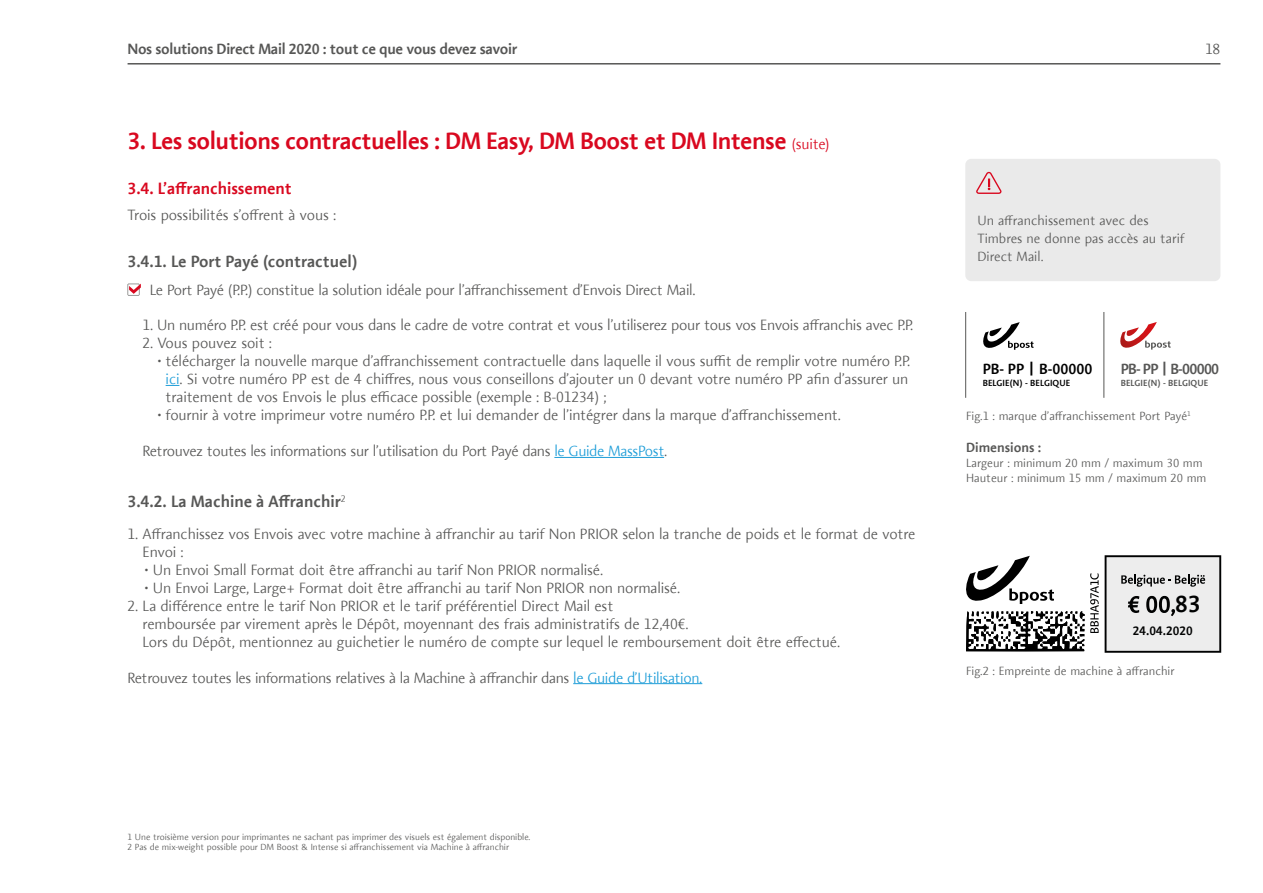
<style>
.page{position:relative;width:1263px;height:893px;background:#fff}
.page>*{position:absolute;margin:0;border:0;box-sizing:border-box;transform-origin:0 0}
.t1{font:600 24px "Aroma No 2 LT Com";letter-spacing:-.02em;color:#d9081f}
.t2{font:600 23.85px "Aroma No 2 LT Com";color:#010202}
.t3{font:600 16.5px "Aroma No 2 LT Com";color:#575756}
.t4{font:600 16.5px "Aroma No 2 LT Com";color:#d9081f}
.t5{font:300 15px/18px "Aroma No 2 LT Com";letter-spacing:-.01em;color:#575756}
.t6{font:600 15px "Aroma No 2 LT Com";letter-spacing:-.02em;color:#575756}
.t7{font:600 15px "Aroma No 2 LT Com";color:#000}
.t8{font:600 15px "Aroma No 2 LT Com";letter-spacing:-.05em;color:#575756}
.t9{font:300 13.5px/18px "Aroma No 2 LT Com";color:#575756}
.t10{font:600 13.5px "Aroma No 2 LT Com";color:#575756}
.t11{font:600 12.45px "Aroma No 2 LT Com";color:#010202}
.t12{font:300 12px/15px "Aroma No 2 LT Com";color:#575756}
.t13{font:300 9px/10.8px "Aroma No 2 LT Com";color:#575756}
.t14{font:600 9px "Aroma No 2 LT Com";letter-spacing:.01em;color:#000}
.t15{font:600 9px "Aroma No 2 LT Com";letter-spacing:.01em;color:#575756}
.s1{font-weight:300;font-size:15px}
.s2{color:#1d9dd8}
</style>
<div class="page">
<hr style="left:128px;top:63px;width:1092px;height:2px;background:#575756">
<svg style="left:166px;top:385px;width:13px;height:1px"></svg>
<hr style="left:554px;top:457px;width:110px;height:1px;background:#1d9dd8">
<hr style="left:573px;top:683px;width:129px;height:1px;background:#1d9dd8">
<div style="left:965px;top:159px;width:255px;height:122px;background:#eaeaea;border-radius:6px"></div>
<svg style="left:128px;top:284px;width:13px;height:12px"></svg>
<hr style="left:965px;top:312px;width:1px;height:86px;background:#575756">
<hr style="left:1103px;top:312px;width:1px;height:86px;background:#575756">
<svg style="left:983px;top:322px;width:50px;height:28px"></svg>
<svg style="left:1120px;top:322px;width:51px;height:28px"></svg>
<svg style="left:966px;top:555px;width:255px;height:98px"></svg>
<svg style="left:976px;top:172px;width:25px;height:22px"></svg>
<p class="t6" style="left:128px;top:39px;width:391px">Nos solutions Direct Mail 2020 : tout ce que vous devez savoir</p>
<p class="t5" style="left:1205px;top:40px;width:17px">18</p>
<h1 class="t1" style="left:128px;top:125px;width:703px">3. Les solutions contractuelles : DM Easy, DM Boost et DM Intense <span class="s1">(suite)</span></h1>
<p class="t4" style="left:128px;top:178px;width:166px">3.4. L’affranchissement</p>
<p class="t5" style="left:128px;top:206px;width:210px">Trois possibilités s’offrent à vous :</p>
<p class="t3" style="left:128px;top:250px;width:231px">3.4.1. Le Port Payé (contractuel)</p>
<p class="t5" style="left:150px;top:281px;width:547px">Le Port Payé (P.P.) constitue la solution idéale pour l’affranchissement d’Envois Direct Mail.</p>
<p class="t5" style="left:142px;top:316px;width:772px">1. Un numéro P.P. est créé pour vous dans le cadre de votre contrat et vous l’utiliserez pour tous vos Envois affranchis avec P.P.</p>
<p class="t5" style="left:142px;top:334px;width:131px">2. Vous pouvez soit :</p>
<p class="t5" style="left:166px;top:352px;width:746px;text-indent:-8px">• télécharger la nouvelle marque d’affranchissement contractuelle dans laquelle il vous suffit de remplir votre numéro P.P. <span class="s2">ici</span>. Si votre numéro PP est de 4 chiffres, nous vous conseillons d’ajouter un 0 devant votre numéro PP afin d’assurer un traitement de vos Envois le plus efficace possible (exemple : B-01234) ;</p>
<p class="t5" style="left:157px;top:406px;width:685px">• fournir à votre imprimeur votre numéro P.P. et lui demander de l’intégrer dans la marque d’affranchissement.</p>
<p class="t5" style="left:143px;top:442px;width:526px">Retrouvez toutes les informations sur l’utilisation du Port Payé dans <span class="s2">le Guide MassPost</span>.</p>
<p class="t3" style="left:128px;top:490px;width:220px">3.4.2. La Machine à Affranchir<sup>2</sup></p>
<p class="t5" style="left:143px;top:524px;width:774px;text-indent:-15px">1. Affranchissez vos Envois avec votre machine à affranchir au tarif Non PRIOR selon la tranche de poids et le format de votre<br>Envoi :</p>
<p class="t5" style="left:145px;top:560px;width:460px">• Un Envoi Small Format doit être affranchi au tarif Non PRIOR normalisé.</p>
<p class="t5" style="left:145px;top:578px;width:537px">• Un Envoi Large, Large+ Format doit être affranchi au tarif Non PRIOR non normalisé.</p>
<p class="t5" style="left:143px;top:596px;width:699px;text-indent:-15px">2. La différence entre le tarif Non PRIOR et le tarif préférentiel Direct Mail est<br>remboursée par virement après le Dépôt, moyennant des frais administratifs de 12,40€.<br>Lors du Dépôt, mentionnez au guichetier le numéro de compte sur lequel le remboursement doit être effectué.</p>
<p class="t5" style="left:128px;top:668px;width:576px">Retrouvez toutes les informations relatives à la Machine à affranchir dans <span class="s2">le Guide d’Utilisation.</span></p>
<p class="t9" style="left:977px;top:211px;width:209px">Un affranchissement avec des<br>Timbres ne donne pas accès au tarif<br>Direct Mail.</p>
<p class="t7" style="left:983px;top:359px;width:111px">PB- PP | B-00000</p>
<p class="t14" style="left:983px;top:377px;width:89px">BELGIE(N) - BELGIQUE</p>
<p class="t8" style="left:1121px;top:359px;width:100px">PB- PP | B-00000</p>
<p class="t15" style="left:1121px;top:377px;width:89px">BELGIE(N) - BELGIQUE</p>
<p class="t12" style="left:966px;top:408px;width:226px">Fig.1 : marque d’affranchissement Port Payé<sup>1</sup></p>
<p class="t10" style="left:966px;top:438px;width:77px">Dimensions :</p>
<p class="t12" style="left:966px;top:455px;width:242px">Largeur : minimum 20 mm / maximum 30 mm<br>Hauteur : minimum 15 mm / maximum 20 mm</p>
<h2 class="t2" style="left:1175px;top:588px;width:27px">83</h2>
<p class="t11" style="left:1133px;top:623px;width:61px">24.04.2020</p>
<p class="t12" style="left:966px;top:663px;width:210px">Fig.2 : Empreinte de machine à affranchir</p>
<p class="t13" style="left:128px;top:831px;width:404px">1 Une troisième version pour imprimantes ne sachant pas imprimer des visuels est également disponible.<br>2 Pas de mix-weight possible pour DM Boost &amp; Intense si affranchissement via Machine à affranchir</p>
</div>
